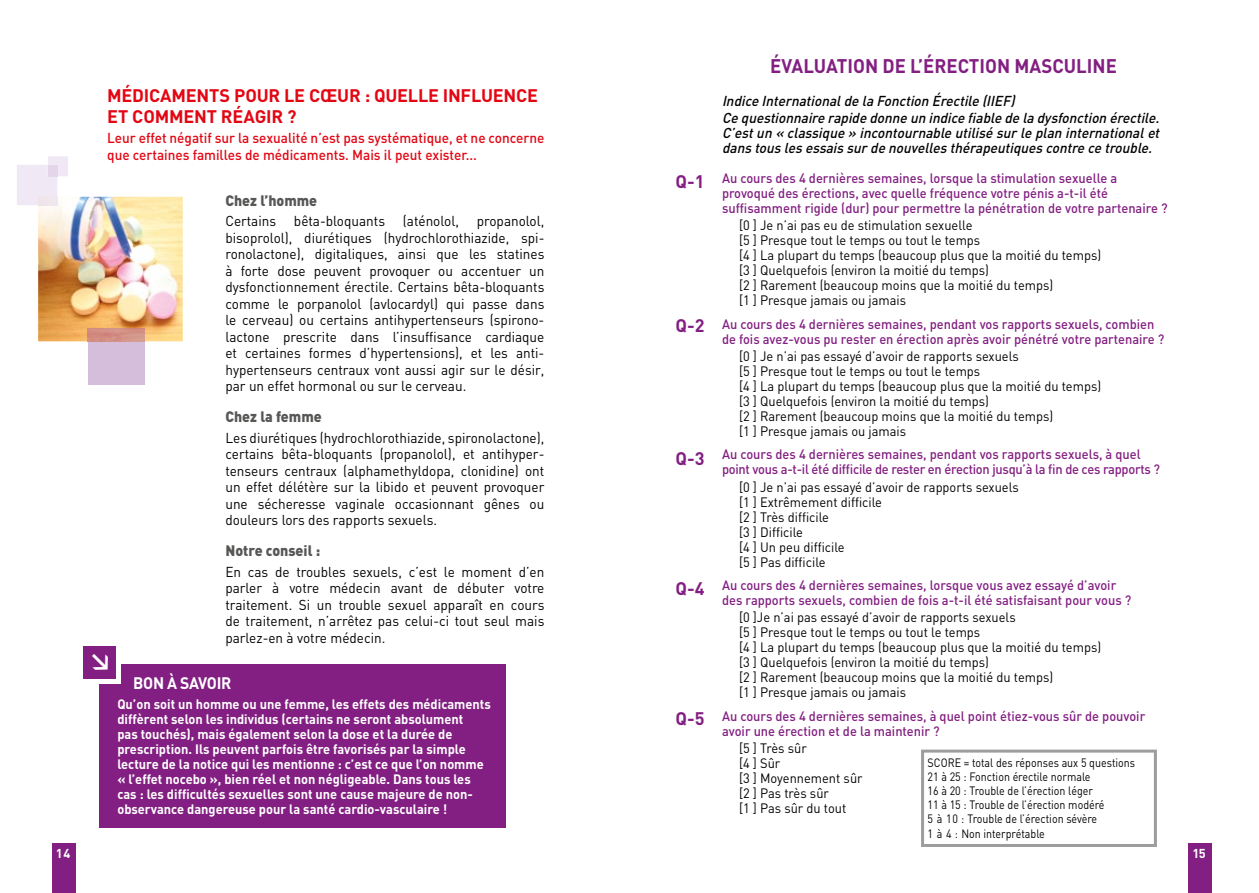
<style>
.page{position:relative;width:1259px;height:893px;background:#fff}
.page>*{position:absolute;margin:0;border:0;box-sizing:border-box;transform-origin:0 0}
.t1{font:700 19.5px "DIN";color:#831f82;scale:.95 1}
.t2{font:700 18px/21px "DIN";letter-spacing:-.015em;color:#e30613}
.t3{font:700 18px "DIN";color:#831f82}
.t4{font:700 16.5px "DIN";color:#fff;scale:.95 1}
.t5{font:900 15px "DIN";color:#575756;scale:.95 1}
.t6{font:14.25px/16.5px "DIN";color:#000;text-align:justify;scale:.95 1}
.t7{font:italic 500 14.25px/17.1px "DIN";color:#000;scale:.95 1}
.t8{font:500 14.25px/16.5px "DIN";color:#e30613;scale:.95 1}
.t9{font:13.5px/15px "DIN";color:#000;scale:.95 1}
.t10{font:500 13.5px/15px "DIN";color:#831f82;scale:.95 1}
.t11{font:700 13.5px/15px "DIN";color:#fff;scale:.95 1}
.t12{font:500 13.5px/15px "DIN";letter-spacing:-.02em;color:#831f82;scale:.95 1}
.t13{font:700 12.75px "DIN";color:#fff}
.t14{font:12px/14.1px "DIN";color:#000;scale:.89 1}
</style>
<div class="page">
<div style="left:52px;top:843px;width:24px;height:50px;background:#831f82"></div>
<div style="left:1188px;top:843px;width:23px;height:50px;background:#831f82"></div>
<div style="left:100px;top:665px;width:406px;height:163px;background:#831f82"></div>
<div style="left:90px;top:654px;width:31px;height:30px;background:#fff"></div>
<div style="left:83px;top:646px;width:33px;height:32px;background:#831f82"></div>
<div style="left:921px;top:750px;width:236px;height:97px;border:3px solid #9d9d9c"></div>
<img style="left:38px;top:197px;width:145px;height:144px">
<svg style="left:17px;top:156px;width:51px;height:49px"></svg>
<div style="left:48px;top:165px;width:9px;height:11px;background:#e4d5ea"></div>
<div style="left:88px;top:341px;width:56px;height:44px;background:#d5bddc"></div>
<img style="left:88px;top:329px;width:56px;height:12px">
<p class="t2" style="left:107px;top:84px;width:432px">MÉDICAMENTS POUR LE CŒUR : QUELLE INFLUENCE<br>ET COMMENT RÉAGIR ?</p>
<p class="t8" style="left:107px;top:130px;width:462px">Leur effet négatif sur la sexualité n’est pas systématique, et ne concerne que certaines familles de médicaments. Mais il peut exister...</p>
<p class="t5" style="left:225px;top:190px;width:98px">Chez l’homme</p>
<p class="t6" style="left:225px;top:213px;width:337px">Certains bêta-bloquants (aténolol, propanolol, bisoprolol), diurétiques (hydrochlorothiazide, spi&shy;ronolactone), digitaliques, ainsi que les statines à forte dose peuvent provoquer ou accentuer un dysfonctionnement érectile. Certains bêta-bloquants comme le porpanolol (avlocardyl) qui passe dans le cerveau) ou certains antihypertenseurs (spirono&shy;lactone prescrite dans l’insuffisance cardiaque et certaines formes d’hypertensions), et les anti&shy;hypertenseurs centraux vont aussi agir sur le désir, par un effet hormonal ou sur le cerveau.</p>
<p class="t5" style="left:225px;top:407px;width:103px">Chez la femme</p>
<p class="t6" style="left:225px;top:429px;width:337px">Les diurétiques (hydrochlorothiazide, spironolactone), certains bêta-bloquants (propanolol), et antihyper&shy;tenseurs centraux (alphamethyldopa, clonidine) ont un effet délétère sur la libido et peuvent provoquer une sécheresse vaginale occasionnant gênes ou douleurs lors des rapports sexuels.</p>
<p class="t5" style="left:225px;top:541px;width:101px">Notre conseil :</p>
<p class="t6" style="left:225px;top:563px;width:337px">En cas de troubles sexuels, c’est le moment d’en parler à votre médecin avant de débuter votre traitement. Si un trouble sexuel apparaît en cours de traitement, n’arrêtez pas celui-ci tout seul mais parlez-en à votre médecin.</p>
<p class="t4" style="left:133px;top:673px;width:105px">BON À SAVOIR</p>
<p class="t11" style="left:117px;top:696px;width:395px">Qu’on soit un homme ou une femme, les effets des médicaments diffèrent selon les individus (certains ne seront absolument<br>pas touchés), mais également selon la dose et la durée de prescription. Ils peuvent parfois être favorisés par la simple lecture de la notice qui les mentionne : c’est ce que l’on nomme « l’effet nocebo », bien réel et non négligeable. Dans tous les cas : les difficultés sexuelles sont une cause majeure de non&shy;observance dangereuse pour la santé cardio-vasculaire !</p>
<p class="t3" style="left:675px;top:169px;width:31px">Q-1</p>
<p class="t3" style="left:675px;top:314px;width:31px">Q-2</p>
<p class="t3" style="left:675px;top:447px;width:31px">Q-3</p>
<p class="t3" style="left:675px;top:576px;width:31px">Q-4</p>
<p class="t3" style="left:675px;top:707px;width:31px">Q-5</p>
<h1 class="t1" style="left:770px;top:53px;width:366px">ÉVALUATION DE L’ÉRECTION MASCULINE</h1>
<p class="t7" style="left:722px;top:92px;width:465px">Indice Internationalde la Fonction Érectile (IIEF)<br>Ce questionnaire rapide donne un indice fiable de la dysfonction érectile.</p>
<p class="t7" style="left:722px;top:125px;width:465px;line-height:15px">C’estun « classique » incontournable utilisé surle plan internationalet danstouslesessaissurde nouvellesthérapeutiquescontre ce trouble.</p>
<p class="t10" style="left:722px;top:170px;width:470px">Au cours des 4 dernières semaines, lorsque la stimulation sexuelle a provoqué des érections, avec quelle fréquence votre pénis a-t-il été suffisamment rigide (dur) pour permettre la pénétration de votre partenaire ?</p>
<p class="t9" style="left:739px;top:218px;width:383px">[0 ] Je n’ai pas eu de stimulation sexuelle<br>[5 ] Presque tout le temps ou tout le temps<br>[4 ] La plupart du temps (beaucoup plus que la moitié du temps) [3 ] Quelquefois (environ la moitié du temps)<br>[2 ] Rarement (beaucoup moins que la moitié du temps)<br>[1 ] Presque jamais ou jamais</p>
<p class="t10" style="left:722px;top:316px;width:467px">Au cours des 4 dernières semaines, pendant vos rapports sexuels, combien de fois avez-vous pu rester en érection après avoir pénétré votre partenaire ?</p>
<p class="t9" style="left:739px;top:348px;width:383px">[0 ] Je n’ai pas essayé d’avoir de rapports sexuels<br>[5 ] Presque tout le temps ou tout le temps<br>[4 ] La plupart du temps (beaucoup plus que la moitié du temps) [3 ] Quelquefois (environ la moitié du temps)<br>[2 ] Rarement (beaucoup moins que la moitié du temps)<br>[1 ] Presque jamais ou jamais</p>
<p class="t12" style="left:722px;top:447px;width:463px">Au cours des 4 dernières semaines, pendant vos rapports sexuels, à quel point vous a-t-il été difficile de rester en érection jusqu’à la fin de ces rapports ?</p>
<p class="t9" style="left:739px;top:479px;width:296px">[0 ] Je n’ai pas essayé d’avoir de rapports sexuels [1 ] Extrêmement difficile<br>[2 ] Très difficile<br>[3 ] Difficile<br>[4 ] Un peu difficile<br>[5 ] Pas difficile</p>
<p class="t10" style="left:722px;top:577px;width:432px">Au cours des 4 dernières semaines, lorsque vous avez essayé d’avoir des rapports sexuels, combien de fois a-t-il été satisfaisant pour vous ?</p>
<p class="t9" style="left:739px;top:610px;width:383px">[0 ]Je n’ai pas essayé d’avoir de rapports sexuels<br>[5 ] Presque tout le temps ou tout le temps<br>[4 ] La plupart du temps (beaucoup plus que la moitié du temps) [3 ] Quelquefois (environ la moitié du temps)<br>[2 ] Rarement (beaucoup moins que la moitié du temps)<br>[1 ] Presque jamais ou jamais</p>
<p class="t10" style="left:722px;top:708px;width:447px">Au cours des 4 dernières semaines, à quel point étiez-vous sûr de pouvoir avoir une érection et de la maintenir ?</p>
<p class="t9" style="left:739px;top:740px;width:132px">[5 ] Très sûr<br>[4 ] Sûr<br>[3 ] Moyennement sûr [2 ] Pas très sûr<br>[1 ] Pas sûr du tout</p>
<p class="t14" style="left:927px;top:755px;width:235px">SCORE = total des réponses aux 5 questions 21 à 25 : Fonction érectile normale<br>16 à 20 : Trouble de l’érection léger<br>11 à 15 : Trouble de l’érection modéré<br>5 à 10 : Trouble de l’érection sévère<br>1 à 4 : Non interprétable</p>
<p class="t13" style="left:56px;top:845px;width:16px">14</p>
<p class="t13" style="left:1192px;top:845px;width:15px">15</p>
</div>
